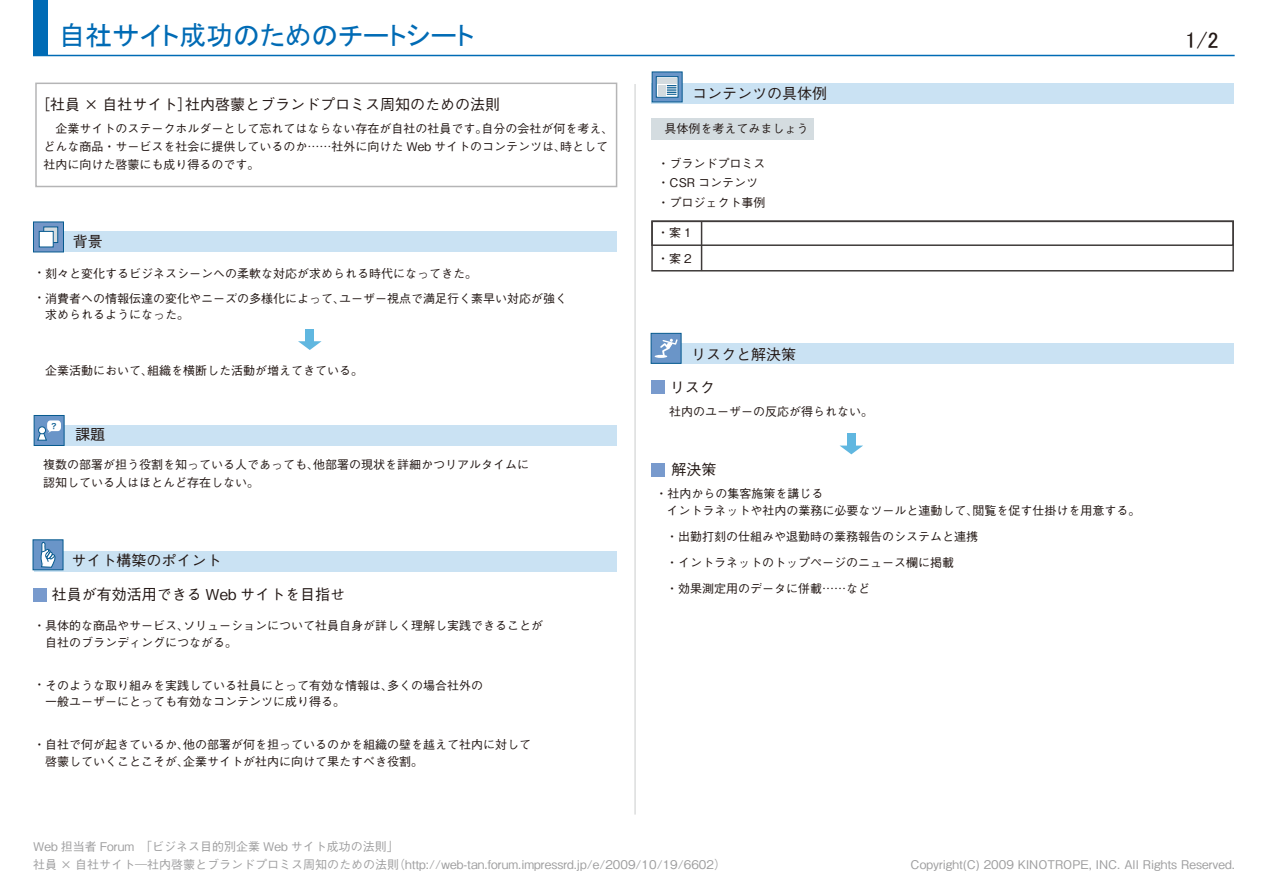
<style>
.page{position:relative;width:1263px;height:893px;background:#fff}
.page>*{position:absolute;margin:0;border:0;box-sizing:border-box;transform-origin:0 0}
.t1{font:27px "MS P Gothic";color:#006bb5}
.t2{font:22.5px "MS P Gothic";color:#231815}
.t3{font:500 15px "Gothic BBB Pr 5";color:#231815}
.t4{font:500 12px/16.5px "Gothic BBB Pr 5";color:#231815}
.t5{font:500 12px/18px "Gothic BBB Pr 5";color:#9f9fa0}
.t6{font:7.65px "Hira Kaku Pro W6";color:#065a8f}
</style>
<div class="page">
<div style="left:34px;top:231px;width:583px;height:21px;background:#cae2f3"></div>
<div style="left:34px;top:425px;width:583px;height:20px;background:#cae2f3"></div>
<hr style="left:33px;top:55px;width:1201px;height:1px;background:#006bb5">
<div style="left:33px;top:0;width:14px;height:56px;background:#006bb5"></div>
<div style="left:35px;top:83px;width:582px;height:104px;border:2px solid #b5b5b6"></div>
<div style="left:34px;top:551px;width:583px;height:20px;background:#cae2f3"></div>
<div style="left:306px;top:329px;width:8px;height:13px;background:#60b7e0"></div>
<svg style="left:298px;top:341px;width:24px;height:9px"></svg>
<div style="left:651px;top:83px;width:583px;height:20px;background:#cae2f3"></div>
<div style="left:651px;top:343px;width:583px;height:20px;background:#cae2f3"></div>
<div style="left:651px;top:118px;width:163px;height:21px;background:#d4dce0"></div>
<div style="left:651px;top:220px;width:583px;height:26px;border:2px solid #3f3b3a"></div>
<div style="left:651px;top:221px;width:583px;height:51px;border:2px solid #3f3b3a"></div>
<hr style="left:701px;top:222px;width:1px;height:49px;background:#3f3b3a">
<div style="left:652px;top:381px;width:13px;height:13px;background:#789acd"></div>
<div style="left:652px;top:463px;width:13px;height:13px;background:#789acd"></div>
<div style="left:847px;top:433px;width:9px;height:14px;background:#60b7e0"></div>
<svg style="left:840px;top:446px;width:23px;height:8px"></svg>
<hr style="left:634px;top:84px;width:2px;height:731px;background:#dcdddd">
<svg style="left:33px;top:222px;width:31px;height:30px"></svg>
<svg style="left:43px;top:227px;width:15px;height:16px"></svg>
<div style="left:39px;top:231px;width:15px;height:16px;background:#fff;border:1px solid #065a8f"></div>
<div style="left:34px;top:415px;width:30px;height:31px;background:#6a95c8;border:1px solid #065a8f"></div>
<svg style="left:37px;top:420px;width:24px;height:21px"></svg>
<div style="left:33px;top:539px;width:30px;height:31px;background:#6a95c8;border:1px solid #065a8f"></div>
<svg style="left:40px;top:542px;width:16px;height:26px"></svg>
<svg style="left:652px;top:72px;width:30px;height:30px"></svg>
<svg style="left:656px;top:76px;width:22px;height:22px"></svg>
<div style="left:657px;top:78px;width:20px;height:6px;background:#d3dbdf"></div>
<div style="left:658px;top:85px;width:8px;height:11px;background:#d3dbdf"></div>
<svg style="left:667px;top:85px;width:9px;height:10px"></svg>
<div style="left:651px;top:333px;width:30px;height:31px;background:#6a95c8;border:1px solid #065a8f"></div>
<svg style="left:655px;top:338px;width:23px;height:20px"></svg>
<div style="left:34px;top:588px;width:13px;height:13px;background:#789acd"></div>
<p class="t1" style="left:58px;top:22px;width:417px">自社サイト成功のためのチートシート</p>
<p class="t2" style="left:1185px;top:29px;width:35px">1/2</p>
<p class="t3" style="left:35px;top:92px;width:467px">［社員 × 自社サイト］社内啓蒙とブランドプロミス周知のための法則</p>
<p class="t4" style="left:44px;top:118px;width:571px;line-height:18px">　企業サイトのステークホルダーとして忘れてはならない存在が自社の社員です。自分の会社が何を考え、どんな商品・サービスを社会に提供しているのか……社外に向けた Web サイトのコンテンツは、時として社内に向けた啓蒙にも成り得るのです。</p>
<p class="t3" style="left:73px;top:229px;width:31px">背景</p>
<p class="t4" style="left:34px;top:264px;width:445px">・刻々と変化するビジネスシーンへの柔軟な対応が求められる時代になってきた。</p>
<p class="t4" style="left:45px;top:289px;width:523px;text-indent:-11px">・消費者への情報伝達の変化やニーズの多様化によって、ユーザー視点で満足行く素早い対応が強く求められるようになった。</p>
<p class="t4" style="left:45px;top:361px;width:319px">企業活動において、組織を横断した活動が増えてきている。</p>
<p class="t6" style="left:50px;top:419px;width:9px">？</p>
<p class="t3" style="left:75px;top:423px;width:32px">課題</p>
<p class="t4" style="left:43px;top:454px;width:488px;line-height:18px">複数の部署が担う役割を知っている人であっても、他部署の現状を詳細かつリアルタイムに認知している人はほとんど存在しない。</p>
<p class="t3" style="left:71px;top:549px;width:151px">サイト構築のポイント</p>
<p class="t3" style="left:52px;top:582px;width:295px">社員が有効活用できる Web サイトを目指せ</p>
<p class="t4" style="left:45px;top:616px;width:499px;text-indent:-11px">・具体的な商品やサービス、ソリューションについて社員自身が詳しく理解し実践できることが自社のブランディングにつながる。</p>
<p class="t4" style="left:45px;top:676px;width:439px;text-indent:-11px">・そのような取り組みを実践している社員にとって有効な情報は、多くの場合社外の一般ユーザーにとっても有効なコンテンツに成り得る。</p>
<p class="t4" style="left:45px;top:735px;width:487px;text-indent:-11px">・自社で何が起きているか、他の部署が何を担っているのかを組織の壁を越えて社内に対して啓蒙していくことこそが、企業サイトが社内に向けて果たすべき役割。</p>
<p class="t3" style="left:692px;top:81px;width:137px">コンテンツの具体例</p>
<p class="t4" style="left:664px;top:119px;width:145px">具体例を考えてみましょう</p>
<p class="t4" style="left:658px;top:152px;width:109px;line-height:19.5px">・ブランドプロミス・CSR コンテンツ・プロジェクト事例</p>
<p class="t4" style="left:657px;top:219px;width:36px;line-height:25.8px">・案 1・案 2</p>
<p class="t3" style="left:691px;top:342px;width:106px">リスクと解決策</p>
<p class="t3" style="left:670px;top:375px;width:46px">リスク</p>
<p class="t4" style="left:669px;top:402px;width:205px">社内のユーザーの反応が得られない。</p>
<p class="t3" style="left:671px;top:457px;width:46px">解決策</p>
<p class="t4" style="left:666px;top:484px;width:475px;text-indent:-11px">・社内からの集客施策を講じる<br>イントラネットや社内の業務に必要なツールと連動して、閲覧を促す仕掛けを用意する。</p>
<p class="t4" style="left:666px;top:522px;width:313px;line-height:26px">・出勤打刻の仕組みや退勤時の業務報告のシステムと連携・イントラネットのトップページのニュース欄に掲載<br>・効果測定用のデータに併載……など</p>
<p class="t5" style="left:33px;top:836px;width:695px">Web 担当者 Forum　「ビジネス目的別企業 Web サイト成功の法則」　<br>社員 × 自社サイト―社内啓蒙とブランドプロミス周知のための法則（http://web-tan.forum.impressrd.jp/e/2009/10/19/6602）</p>
<p class="t5" style="left:910px;top:854px;width:326px">Copyright(C) 2009 KINOTROPE, INC. All Rights Reserved.</p>
</div>
